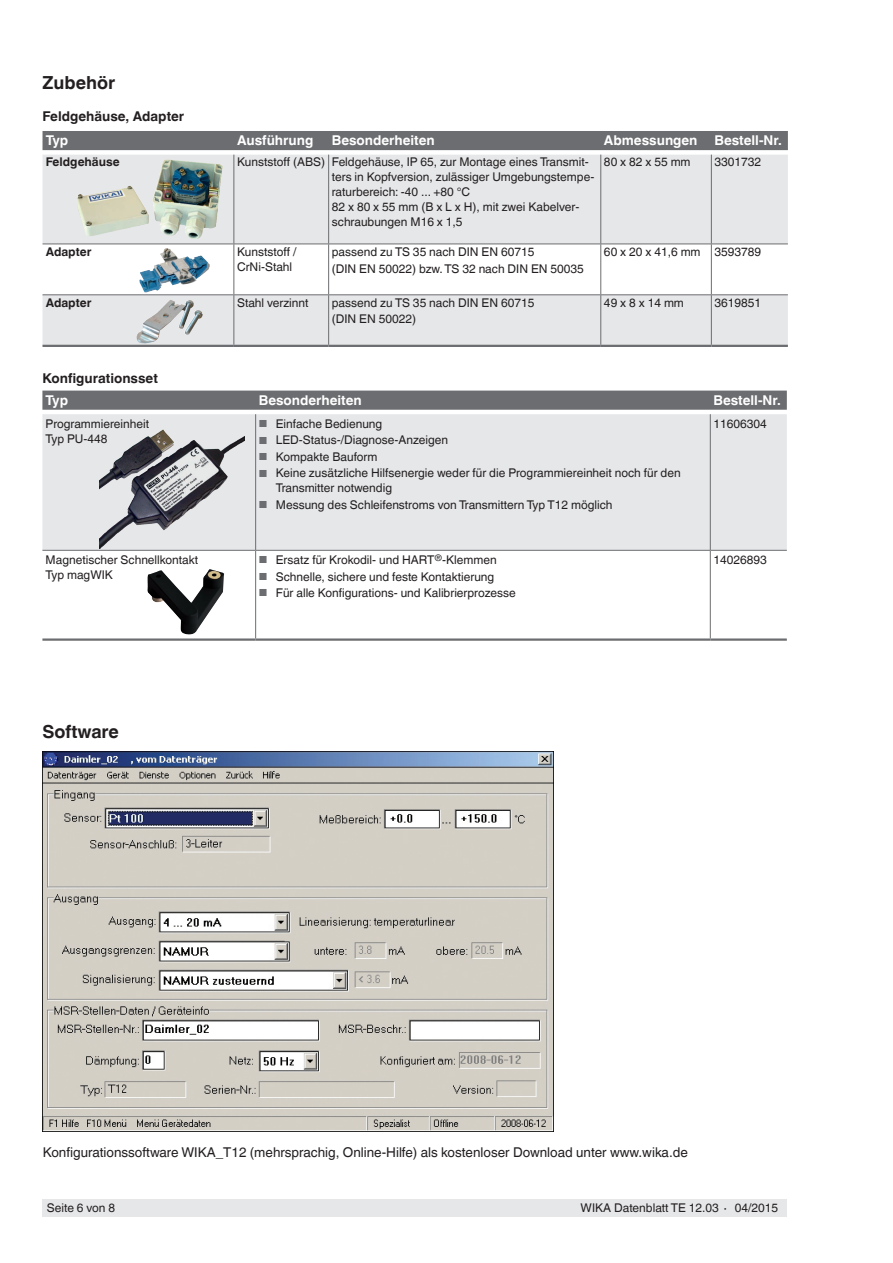
<style>
.page{position:relative;width:893px;height:1263px;background:#fff}
.page>*{position:absolute;margin:0;border:0;box-sizing:border-box;transform-origin:0 0}
.t1{font:700 18px "Helvetica World";color:#231f20}
.t2{font:13.5px "Helvetica World";color:#231f20}
.t3{font:700 13.5px "Helvetica World";color:#fff}
.t4{font:700 13.5px "Helvetica World";color:#231f20}
.t5{font:12px/15px "Helvetica World";color:#231f20}
.t6{font:700 12px "Helvetica World";color:#231f20}
.s1{font-size:10.2px;color:#6c6d70}
</style>
<div class="page">
<div style="left:43px;top:1199px;width:744px;height:17px;background:#e6e7e9"></div>
<div style="left:43px;top:131px;width:745px;height:19px;background:#6c6d70"></div>
<svg style="left:43px;top:155px;width:745px;height:190px;fill:#e6e7e9"></svg>
<hr style="left:43px;top:345px;width:191px;height:2px;background:#6c6d70">
<hr style="left:234px;top:345px;width:95px;height:2px;background:#6c6d70">
<hr style="left:329px;top:345px;width:272px;height:2px;background:#6c6d70">
<hr style="left:601px;top:345px;width:110px;height:2px;background:#6c6d70">
<hr style="left:711px;top:345px;width:77px;height:2px;background:#6c6d70">
<hr style="left:233px;top:155px;width:1px;height:89px;background:#6c6d70">
<hr style="left:328px;top:155px;width:1px;height:89px;background:#6c6d70">
<hr style="left:600px;top:155px;width:1px;height:89px;background:#6c6d70">
<hr style="left:711px;top:155px;width:1px;height:89px;background:#6c6d70">
<hr style="left:43px;top:244px;width:191px;height:1px;background:#6c6d70">
<hr style="left:234px;top:244px;width:95px;height:1px;background:#6c6d70">
<hr style="left:233px;top:244px;width:1px;height:50px;background:#6c6d70">
<hr style="left:329px;top:244px;width:272px;height:1px;background:#6c6d70">
<hr style="left:328px;top:244px;width:1px;height:50px;background:#6c6d70">
<hr style="left:601px;top:244px;width:110px;height:1px;background:#6c6d70">
<hr style="left:600px;top:244px;width:1px;height:50px;background:#6c6d70">
<hr style="left:711px;top:244px;width:77px;height:1px;background:#6c6d70">
<hr style="left:711px;top:244px;width:1px;height:50px;background:#6c6d70">
<hr style="left:43px;top:294px;width:191px;height:1px;background:#6c6d70">
<hr style="left:234px;top:294px;width:95px;height:1px;background:#6c6d70">
<hr style="left:233px;top:295px;width:1px;height:50px;background:#6c6d70">
<hr style="left:329px;top:294px;width:272px;height:1px;background:#6c6d70">
<hr style="left:328px;top:295px;width:1px;height:50px;background:#6c6d70">
<hr style="left:601px;top:294px;width:110px;height:1px;background:#6c6d70">
<hr style="left:600px;top:295px;width:1px;height:50px;background:#6c6d70">
<hr style="left:711px;top:294px;width:77px;height:1px;background:#6c6d70">
<hr style="left:711px;top:295px;width:1px;height:50px;background:#6c6d70">
<img style="left:76px;top:160px;width:147px;height:79px">
<img style="left:139px;top:252px;width:26px;height:40px">
<img style="left:136px;top:300px;width:48px;height:44px">
<img style="left:43px;top:751px;width:510px;height:381px">
<div style="left:42px;top:391px;width:745px;height:19px;background:#6c6d70"></div>
<div style="left:42px;top:414px;width:745px;height:136px;background:#e6e7e9"></div>
<hr style="left:255px;top:414px;width:1px;height:136px;background:#6c6d70">
<hr style="left:710px;top:414px;width:1px;height:136px;background:#6c6d70">
<hr style="left:255px;top:551px;width:1px;height:87px;background:#6c6d70">
<hr style="left:710px;top:551px;width:1px;height:87px;background:#6c6d70">
<hr style="left:42px;top:638px;width:214px;height:3px;background:#6c6d70">
<hr style="left:256px;top:638px;width:454px;height:3px;background:#6c6d70">
<hr style="left:710px;top:638px;width:77px;height:3px;background:#6c6d70">
<hr style="left:42px;top:550px;width:214px;height:1px;background:#6c6d70">
<hr style="left:256px;top:550px;width:454px;height:1px;background:#6c6d70">
<hr style="left:710px;top:550px;width:77px;height:1px;background:#6c6d70">
<img style="left:99px;top:428px;width:145px;height:120px">
<img style="left:147px;top:569px;width:77px;height:65px">
<h1 class="t1" style="left:43px;top:73px;width:74px">Zubehör</h1>
<p class="t4" style="left:43px;top:108px;width:143px">Feldgehäuse, Adapter</p>
<p class="t3" style="left:46px;top:133px;width:24px">Typ</p>
<p class="t3" style="left:237px;top:133px;width:78px">Ausführung</p>
<p class="t3" style="left:332px;top:133px;width:104px">Besonderheiten</p>
<p class="t3" style="left:604px;top:133px;width:95px">Abmessungen</p>
<p class="t3" style="left:714px;top:133px;width:69px">Bestell-Nr.</p>
<p class="t6" style="left:46px;top:155px;width:75px">Feldgehäuse</p>
<p class="t5" style="left:332px;top:155px;width:264px;text-indent:-95px">Kunststoff (ABS) Feldgehäuse, IP 65, zur Montage eines Transmit&shy;ters in Kopfversion, zulässiger Umgebungstempe&shy;raturbereich: -40 ... +80 °C<br>82 x 80 x 55 mm (B x L x H), mit zwei Kabelver&shy;schraubungen M16 x 1,5</p>
<p class="t5" style="left:604px;top:155px;width:88px">80 x 82 x 55 mm</p>
<p class="t5" style="left:714px;top:155px;width:48px">3301732</p>
<p class="t6" style="left:46px;top:245px;width:47px">Adapter</p>
<p class="t5" style="left:237px;top:244px;width:61px">Kunststoff /<br>CrNi-Stahl</p>
<p class="t5" style="left:332px;top:243px;width:254px;line-height:16.8px">passend zu TS 35 nach DIN EN 60715<br>(DIN EN 50022) bzw. TS 32 nach DIN EN 50035</p>
<p class="t5" style="left:604px;top:244px;width:159px">60 x 20 x 41,6 mm 3593789</p>
<p class="t6" style="left:46px;top:295px;width:47px">Adapter</p>
<p class="t5" style="left:237px;top:295px;width:73px">Stahl verzinnt</p>
<p class="t5" style="left:332px;top:294px;width:204px;line-height:16.8px">passend zu TS 35 nach DIN EN 60715 (DIN EN 50022)</p>
<p class="t5" style="left:604px;top:295px;width:81px">49 x 8 x 14 mm</p>
<p class="t5" style="left:714px;top:295px;width:48px">3619851</p>
<p class="t4" style="left:42px;top:371px;width:117px">Konfigurationsset</p>
<p class="t3" style="left:46px;top:392px;width:24px">Typ</p>
<p class="t3" style="left:259px;top:392px;width:104px">Besonderheiten</p>
<p class="t3" style="left:713px;top:392px;width:69px">Bestell-Nr.</p>
<p class="t5" style="left:46px;top:416px;width:105px">Programmiereinheit<br>Typ PU-448</p>
<p class="t5" style="left:259px;top:416px;width:125px"><span class="s1">■</span> Einfache Bedienung</p>
<p class="t5" style="left:713px;top:416px;width:55px">11606304</p>
<p class="t5" style="left:259px;top:433px;width:191px"><span class="s1">■</span> LED-Status-/Diagnose-Anzeigen</p>
<p class="t5" style="left:259px;top:449px;width:120px"><span class="s1">■</span> Kompakte Bauform</p>
<p class="t5" style="left:276px;top:466px;width:406px;text-indent:-17px"><span class="s1">■</span> Keine zusätzliche Hilfsenergie weder für die Programmiereinheit noch für den<br>Transmitter notwendig</p>
<p class="t5" style="left:259px;top:497px;width:355px"><span class="s1">■</span> Messung des Schleifenstroms von Transmittern Typ T12 möglich</p>
<p class="t5" style="left:46px;top:552px;width:154px">Magnetischer Schnellkontakt<br>Typ magWIK</p>
<p class="t5" style="left:259px;top:552px;width:239px"><span class="s1">■</span> Ersatz für Krokodil- und HART<sup>®</sup>-Klemmen</p>
<p class="t5" style="left:259px;top:569px;width:237px"><span class="s1">■</span> Schnelle, sichere und feste Kontaktierung</p>
<p class="t5" style="left:259px;top:585px;width:258px"><span class="s1">■</span> Für alle Konfigurations- und Kalibrierprozesse</p>
<h1 class="t1" style="left:43px;top:721px;width:78px">Software</h1>
<p class="t5" style="left:713px;top:552px;width:55px">14026893</p>
<p class="t2" style="left:43px;top:1144px;width:647px">Konfigurationssoftware WIKA_T12 (mehrsprachig, Online-Hilfe) als kostenloser Download unter www.wika.de</p>
<p class="t5" style="left:47px;top:1200px;width:70px">Seite 6 von 8</p>
<p class="t5" style="left:581px;top:1200px;width:199px">WIKA Datenblatt TE 12.03 ∙ 04/2015</p>
</div>
